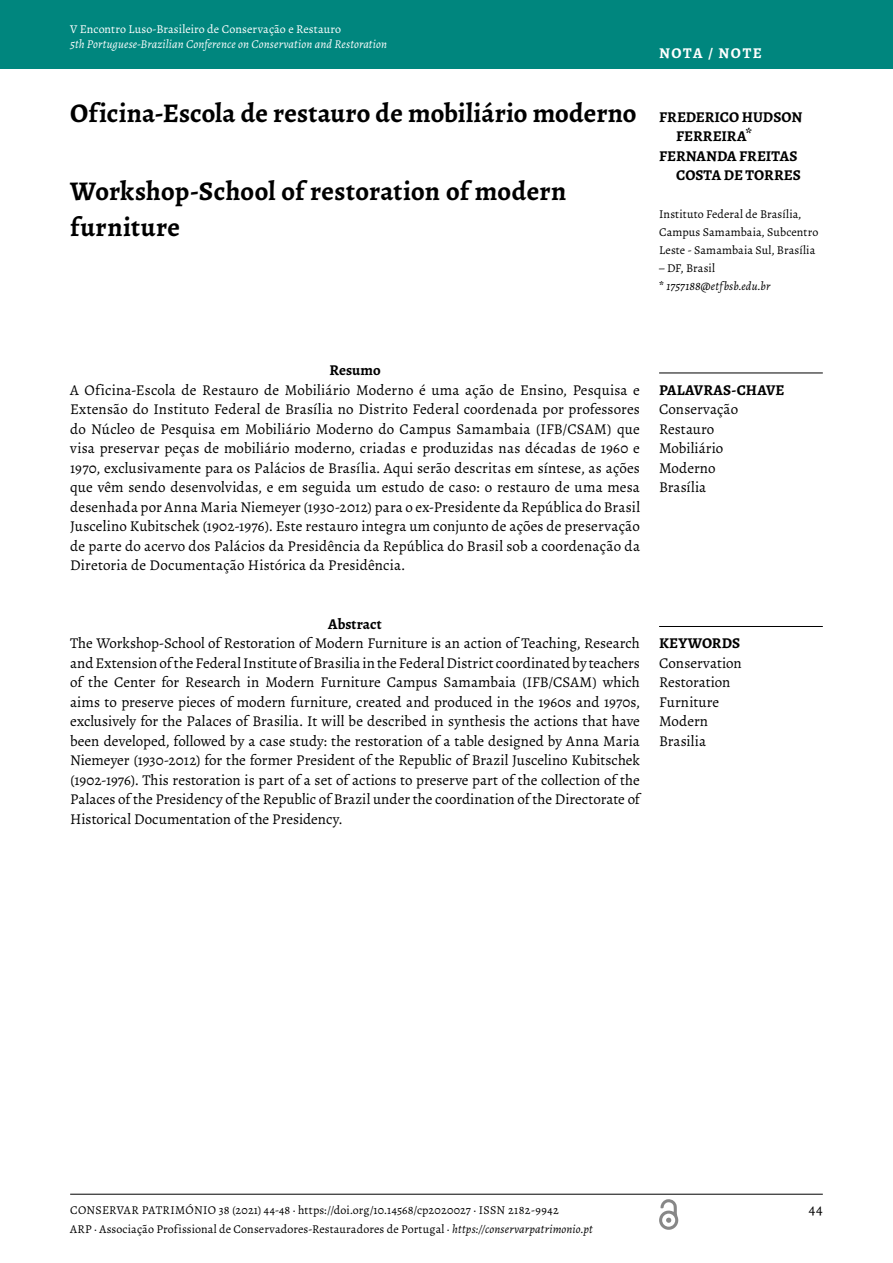
<style>
.page{position:relative;width:893px;height:1263px;background:#fff}
.page>*{position:absolute;margin:0;border:0;box-sizing:border-box;transform-origin:0 0}
.t1{font:700 27px/36px "Alegreya";letter-spacing:.005em;color:#000}
.t2{font:15px/19.5px "Alegreya";color:#000;text-align:justify}
.t3{font:700 15px "Alegreya";letter-spacing:.005em;color:#000}
.t4{font:700 15px "Alegreya";letter-spacing:.1em;color:#fff}
.t5{font:12px/18px "Alegreya";letter-spacing:.01em;color:#000}
.t6{font:italic 12px "Alegreya";letter-spacing:.01em;color:#fff}
.t7{font:12px "Alegreya";letter-spacing:.01em;color:#fff}
.t8{font:italic 12px/18px "Alegreya";letter-spacing:.01em;color:#000}
.s1{font-size:16.5px}
.s2{font-style:normal}
.s3{font-weight:700;font-style:normal}
.s4{font-style:italic}
</style>
<div class="page">
<hr style="left:70px;top:1194px;width:753px;height:1px;background:#000">
<svg style="left:659px;top:1199px;width:20px;height:31px"></svg>
<div style="left:0;top:0;width:893px;height:69px;background:#00867e"></div>
<hr style="left:659px;top:373px;width:164px;height:1px;background:#000">
<hr style="left:659px;top:626px;width:164px;height:1px;background:#000">
<p class="t7" style="left:70px;top:22px;width:272px">V Encontro Luso-Brasileiro de Conservação e Restauro</p>
<p class="t6" style="left:70px;top:36px;width:319px">5th Portuguese-Brazilian Conference on Conservation and Restoration</p>
<h1 class="t1" style="left:70px;top:95px;width:568px">Oficina-Escola de restauro de mobiliário moderno</h1>
<h1 class="t1" style="left:70px;top:173px;width:498px">Workshop-School of restoration of modern furniture</h1>
<p class="t4" style="left:659px;top:43px;width:104px">NOTA / NOTE</p>
<p class="t3" style="left:659px;top:107px;width:145px">FREDERICO HUDSON</p>
<p class="t3" style="left:676px;top:126px;width:78px">FERREIRA<span class="s1">*</span></p>
<p class="t3" style="left:659px;top:146px;width:140px">FERNANDA FREITAS</p>
<p class="t3" style="left:676px;top:165px;width:126px">COSTA DE TORRES</p>
<p class="t5" style="left:659px;top:205px;width:161px">Instituto Federal de Brasília,<br>Campus Samambaia, Subcentro<br>Leste - Samambaia Sul, Brasília</p>
<p class="t8" style="left:659px;top:259px;width:113px"><span class="s2">– DF, Brasil<br></span><span class="s3">*</span> 1757188@etfbsb.edu.br</p>
<p class="t3" style="left:329px;top:360px;width:53px">Resumo</p>
<p class="t2" style="left:70px;top:380px;width:571px">A Oficina-Escola de Restauro de Mobiliário Moderno é uma ação de Ensino, Pesquisa e Extensão do Instituto Federal de Brasília no Distrito Federal coordenada por professores do Núcleo de Pesquisa em Mobiliário Moderno do Campus Samambaia (IFB/CSAM) que visa preservar peças de mobiliário moderno, criadas e produzidas nas décadas de 1960 e 1970, exclusivamente para os Palácios de Brasília. Aqui serão descritas em síntese, as ações que vêm sendo desenvolvidas, e em seguida um estudo de caso: o restauro de uma mesa desenhada por Anna Maria Niemeyer (1930-2012) para o ex-Presidente da República do Brasil Juscelino Kubitschek (1902-1976). Este restauro integra um conjunto de ações de preservação de parte do acervo dos Palácios da Presidência da República do Brasil sob a coordenação da Diretoria de Documentação Histórica da Presidência.</p>
<p class="t3" style="left:328px;top:614px;width:55px">Abstract</p>
<p class="t2" style="left:70px;top:633px;width:571px">The Workshop-School of Restoration of Modern Furniture is an action of Teaching, Research and Extension of the Federal Institute of Brasilia in the Federal District coordinated by teachers of the Center for Research in Modern Furniture Campus Samambaia (IFB/CSAM) which aims to preserve pieces of modern furniture, created and produced in the 1960s and 1970s, exclusively for the Palaces of Brasilia. It will be described in synthesis the actions that have been developed, followed by a case study: the restoration of a table designed by Anna Maria Niemeyer (1930-2012) for the former President of the Republic of Brazil Juscelino Kubitschek (1902-1976). This restoration is part of a set of actions to preserve part of the collection of the Palaces of the Presidency of the Republic of Brazil under the coordination of the Directorate of Historical Documentation of the Presidency.</p>
<p class="t3" style="left:659px;top:380px;width:127px">PALAVRAS-CHAVE</p>
<p class="t2" style="left:659px;top:399px;width:81px;text-align:left">Conservação<br>Restauro<br>Mobiliário<br>Moderno<br>Brasília</p>
<p class="t3" style="left:659px;top:633px;width:83px">KEYWORDS</p>
<p class="t2" style="left:659px;top:653px;width:84px;text-align:left">Conservation<br>Restoration<br>Furniture<br>Modern<br>Brasilia</p>
<p class="t5" style="left:70px;top:1200px;width:524px;line-height:19.5px">CONSERVAR PATRIMÓNIO 38 (2021) 44-48 · https://doi.org/10.14568/cp2020027 · ISSN 2182-9942<br>ARP · Associação Profissional de Conservadores-Restauradores de Portugal · <span class="s4">https://conservarpatrimonio.pt</span></p>
<p class="t2" style="left:809px;top:1199px;width:15px">44</p>
</div>
